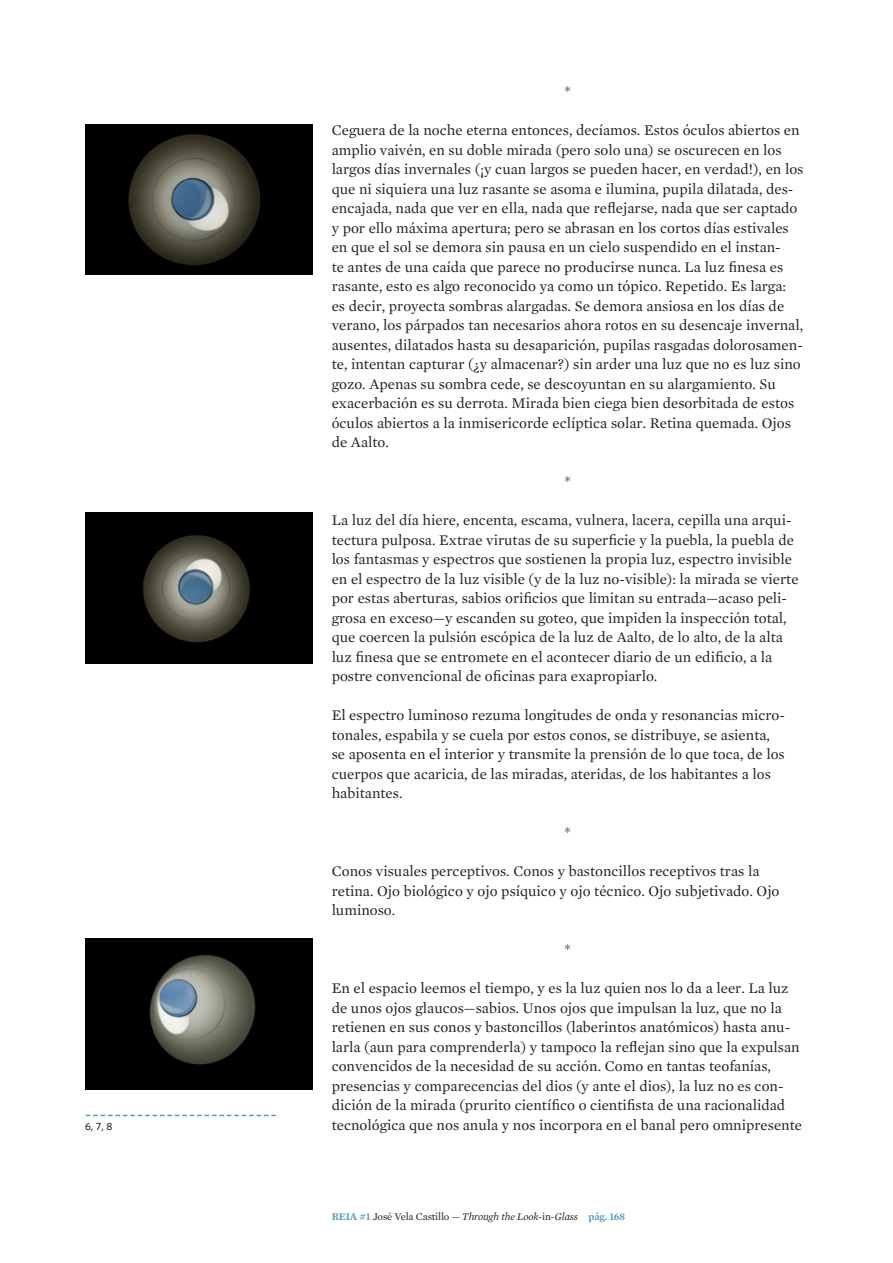
<style>
.page{position:relative;width:893px;height:1263px;background:#fff}
.page>*{position:absolute;margin:0;border:0;box-sizing:border-box;transform-origin:0 0}
.t1{font:15px/19.5px "Mercury Text G1";color:#231f20}
.t2{font:italic 10.5px "Mercury Text G1";letter-spacing:-.015em;color:#231f20}
.t3{font:500 10.5px "Whitney";color:#231f20}
.s1{font-weight:600;font-style:normal;color:#509cb9}
.s2{font-style:normal}
</style>
<div class="page">
<img style="left:85px;top:124px;width:227px;height:151px">
<img style="left:85px;top:512px;width:227px;height:151px">
<img style="left:85px;top:938px;width:227px;height:151px">
<svg style="left:86px;top:1115px;width:190px;height:1px"></svg>
<p class="t3" style="left:85px;top:1119px;width:29px">6, 7, 8</p>
<p class="t1" style="left:564px;top:81px;width:8px">*</p>
<p class="t1" style="left:332px;top:120px;width:473px">Ceguera de la noche eterna entonces, decíamos. Estos óculos abiertos en amplio vaivén, en su doble mirada (pero solo una) se oscurecen en los largos días invernales (¡y cuan largos se pueden hacer, en verdad!), en los que ni siquiera una luz rasante se asoma e ilumina, pupila dilatada, des&shy;encajada, nada que ver en ella, nada que reflejarse, nada que ser captado y por ello máxima apertura; pero se abrasan en los cortos días estivales en que el sol se demora sin pausa en un cielo suspendido en el instan-<br>te antes de una caída que parece no producirse nunca. La luz finesa es rasante, esto es algo reconocido ya como un tópico. Repetido. Es larga:<br>es decir, proyecta sombras alargadas. Se demora ansiosa en los días de verano, los párpados tan necesarios ahora rotos en su desencaje invernal, ausentes, dilatados hasta su desaparición, pupilas rasgadas dolorosamen&shy;te, intentan capturar (¿y almacenar?) sin arder una luz que no es luz sino gozo. Apenas su sombra cede, se descoyuntan en su alargamiento. Su exacerbación es su derrota. Mirada bien ciega bien desorbitada de estos óculos abiertos a la inmisericorde eclíptica solar. Retina quemada. Ojos de Aalto.</p>
<p class="t1" style="left:564px;top:471px;width:8px">*</p>
<p class="t1" style="left:332px;top:510px;width:468px">La luz del día hiere, encenta, escama, vulnera, lacera, cepilla una arqui&shy;tectura pulposa. Extrae virutas de su superficie y la puebla, la puebla de los fantasmas y espectros que sostienen la propia luz, espectro invisible en el espectro de la luz visible (y de la luz no-visible): la mirada se vierte por estas aberturas, sabios orificios que limitan su entrada—acaso peli&shy;grosa en exceso—y escanden su goteo, que impiden la inspección total, que coercen la pulsión escópica de la luz de Aalto, de lo alto, de la alta luz finesa que se entromete en el acontecer diario de un edificio, a la postre convencional de oficinas para exapropiarlo.</p>
<p class="t1" style="left:332px;top:705px;width:455px">El espectro luminoso rezuma longitudes de onda y resonancias micro&shy;tonales, espabila y se cuela por estos conos, se distribuye, se asienta, se aposenta en el interior y transmite la prensión de lo que toca, de los cuerpos que acaricia, de las miradas, ateridas, de los habitantes a los habitantes.</p>
<p class="t1" style="left:564px;top:822px;width:8px">*</p>
<p class="t1" style="left:332px;top:861px;width:449px">Conos visuales perceptivos. Conos y bastoncillos receptivos tras la retina. Ojo biológico y ojo psíquico y ojo técnico. Ojo subjetivado. Ojo luminoso.</p>
<p class="t1" style="left:564px;top:939px;width:8px">*</p>
<p class="t1" style="left:332px;top:978px;width:472px">En el espacio leemos el tiempo, y es la luz quien nos lo da a leer. La luz de unos ojos glaucos—sabios. Unos ojos que impulsan la luz, que no la retienen en sus conos y bastoncillos (laberintos anatómicos) hasta anu&shy;larla (aun para comprenderla) y tampoco la reflejan sino que la expulsan convencidos de la necesidad de su acción. Como en tantas teofanías, presencias y comparecencias del dios (y ante el dios), la luz no es con&shy;dición de la mirada (prurito científico o cientifista de una racionalidad tecnológica que nos anula y nos incorpora en el banal pero omnipresente</p>
<p class="t2" style="left:332px;top:1210px;width:295px"><span class="s1">REIA #1</span> <span class="s2">José Vela Castillo —</span> Through the Look-<span class="s2">in</span>-Glass <span class="s1">pág. 168</span></p>
</div>
